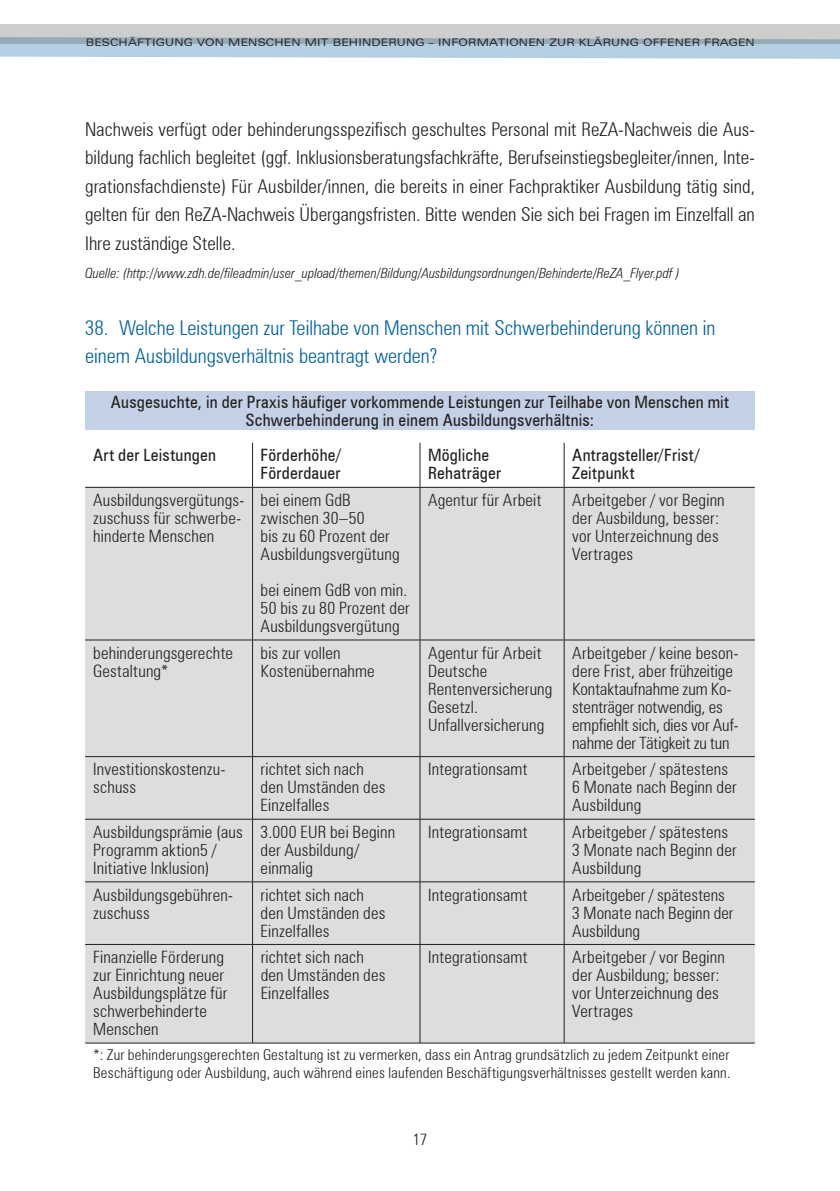
<style>
.page{position:relative;width:840px;height:1191px;background:#fff}
.page>*{position:absolute;margin:0;border:0;box-sizing:border-box;transform-origin:0 0}
.t1{font:300 condensed 20.4px/28.4px "Zurich BT";color:#00609d}
.t2{font:300 condensed 19px/28.4px "Zurich BT";color:#231f20;text-align:justify}
.t3{font:300 condensed 17px/18px "Zurich BT";letter-spacing:.01em;color:#231f20}
.t4{font:condensed 17px/18px "Zurich BT";letter-spacing:.015em;color:#231f20}
.t5{font:300 condensed 16px "Zurich BT";color:#231f20}
.t6{font:300 condensed 15px/18px "Zurich BT";letter-spacing:.015em;color:#231f20}
.t7{font:italic 300 condensed 14px "Zurich BT";color:#231f20}
.t8{font:expanded 10.4px "Zurich BT";letter-spacing:.02em;color:#231f20}
</style>
<div class="page">
<svg style="left:0;top:43px;width:839px;height:16px;background:#b7d0e0"></svg>
<svg style="left:0;top:24px;width:839px;height:19px;background:#bec4c7"></svg>
<div style="left:85px;top:391px;width:669px;height:39px;background:#c4d0e5"></div>
<svg style="left:85px;top:443px;width:669px;height:44px"></svg>
<div style="left:85px;top:488px;width:669px;height:554px;background:#dcdddf"></div>
<hr style="left:252px;top:443px;width:1px;height:44px;background:#231f20">
<hr style="left:419px;top:443px;width:1px;height:44px;background:#231f20">
<hr style="left:563px;top:443px;width:1px;height:44px;background:#231f20">
<hr style="left:85px;top:487px;width:167px;height:1px;background:#231f20">
<hr style="left:252px;top:487px;width:168px;height:1px;background:#231f20">
<hr style="left:252px;top:487px;width:1px;height:153px;background:#231f20">
<hr style="left:420px;top:487px;width:144px;height:1px;background:#231f20">
<hr style="left:419px;top:487px;width:1px;height:153px;background:#231f20">
<hr style="left:564px;top:487px;width:190px;height:1px;background:#231f20">
<hr style="left:563px;top:487px;width:1px;height:153px;background:#231f20">
<hr style="left:85px;top:639px;width:167px;height:1px;background:#231f20">
<hr style="left:252px;top:639px;width:168px;height:1px;background:#231f20">
<hr style="left:252px;top:640px;width:1px;height:116px;background:#231f20">
<hr style="left:420px;top:639px;width:144px;height:1px;background:#231f20">
<hr style="left:419px;top:640px;width:1px;height:116px;background:#231f20">
<hr style="left:564px;top:639px;width:190px;height:1px;background:#231f20">
<hr style="left:563px;top:640px;width:1px;height:116px;background:#231f20">
<hr style="left:85px;top:756px;width:167px;height:1px;background:#231f20">
<hr style="left:252px;top:756px;width:168px;height:1px;background:#231f20">
<hr style="left:252px;top:757px;width:1px;height:62px;background:#231f20">
<hr style="left:420px;top:756px;width:144px;height:1px;background:#231f20">
<hr style="left:419px;top:757px;width:1px;height:62px;background:#231f20">
<hr style="left:564px;top:756px;width:190px;height:1px;background:#231f20">
<hr style="left:563px;top:757px;width:1px;height:62px;background:#231f20">
<hr style="left:85px;top:819px;width:167px;height:1px;background:#231f20">
<hr style="left:252px;top:819px;width:168px;height:1px;background:#231f20">
<hr style="left:252px;top:819px;width:1px;height:62px;background:#231f20">
<hr style="left:420px;top:819px;width:144px;height:1px;background:#231f20">
<hr style="left:419px;top:819px;width:1px;height:62px;background:#231f20">
<hr style="left:564px;top:819px;width:190px;height:1px;background:#231f20">
<hr style="left:563px;top:819px;width:1px;height:62px;background:#231f20">
<hr style="left:85px;top:881px;width:167px;height:1px;background:#231f20">
<hr style="left:252px;top:881px;width:168px;height:1px;background:#231f20">
<hr style="left:252px;top:882px;width:1px;height:62px;background:#231f20">
<hr style="left:420px;top:881px;width:144px;height:1px;background:#231f20">
<hr style="left:419px;top:882px;width:1px;height:62px;background:#231f20">
<hr style="left:564px;top:881px;width:190px;height:1px;background:#231f20">
<hr style="left:563px;top:882px;width:1px;height:62px;background:#231f20">
<hr style="left:85px;top:944px;width:167px;height:1px;background:#231f20">
<hr style="left:252px;top:944px;width:168px;height:1px;background:#231f20">
<hr style="left:252px;top:944px;width:1px;height:98px;background:#231f20">
<hr style="left:420px;top:944px;width:144px;height:1px;background:#231f20">
<hr style="left:419px;top:944px;width:1px;height:98px;background:#231f20">
<hr style="left:564px;top:944px;width:190px;height:1px;background:#231f20">
<hr style="left:563px;top:944px;width:1px;height:98px;background:#231f20">
<hr style="left:85px;top:1042px;width:167px;height:1px;background:#231f20">
<hr style="left:252px;top:1042px;width:168px;height:1px;background:#231f20">
<hr style="left:420px;top:1042px;width:144px;height:1px;background:#231f20">
<hr style="left:564px;top:1042px;width:190px;height:1px;background:#231f20">
<p class="t8" style="left:86px;top:37px;width:670px">BESCHÄFTIGUNG VON MENSCHEN MIT BEHINDERUNG – INFORMATIONEN ZUR KLÄRUNG OFFENER FRAGEN</p>
<p class="t2" style="left:85px;top:115px;width:671px">Nachweis verfügt oder behinderungsspezifisch geschultes Personal mit ReZA-Nachweis die Aus&shy;bildung fachlich begleitet (ggf. Inklusionsberatungsfachkräfte, Berufseinstiegsbegleiter/innen, Inte&shy;grationsfachdienste) Für Ausbilder/innen, die bereits in einer Fachpraktiker Ausbildung tätig sind, gelten für den ReZA-Nachweis Übergangsfristen. Bitte wenden Sie sich bei Fragen im Einzelfall an Ihre zuständige Stelle.</p>
<p class="t7" style="left:85px;top:264px;width:595px">Quelle: (http://www.zdh.de/fileadmin/user_upload/themen/Bildung/Ausbildungsordnungen/Behinderte/ReZA_Flyer.pdf )</p>
<p class="t1" style="left:85px;top:313px;width:631px">38. Welche Leistungen zur Teilhabe von Menschen mit Schwerbehinderung können in einem Ausbildungsverhältnis beantragt werden?</p>
<p class="t4" style="left:111px;top:392px;width:619px;text-align:center">Ausgesuchte, in der Praxis häufiger vorkommende Leistungen zur Teilhabe von Menschen mit<br>Schwerbehinderung in einem Ausbildungsverhältnis:</p>
<p class="t4" style="left:93px;top:446px;width:124px">Art der Leistungen</p>
<p class="t4" style="left:260px;top:446px;width:82px">Förderhöhe/<br>Förderdauer</p>
<p class="t4" style="left:428px;top:446px;width:75px">Mögliche<br>Rehaträger</p>
<p class="t4" style="left:572px;top:446px;width:129px">Antragsteller/Frist/<br>Zeitpunkt</p>
<p class="t3" style="left:93px;top:491px;width:152px">Ausbildungsvergütungs&shy;zuschuss für schwerbe&shy;hinderte Menschen</p>
<p class="t3" style="left:260px;top:491px;width:141px">bei einem GdB zwischen 30–50<br>bis zu 60 Prozent der<br>Ausbildungsvergütung</p>
<p class="t3" style="left:260px;top:581px;width:150px">bei einem GdB von min.<br>50 bis zu 80 Prozent der<br>Ausbildungsvergütung</p>
<p class="t3" style="left:428px;top:491px;width:115px">Agentur für Arbeit</p>
<p class="t3" style="left:572px;top:491px;width:154px">Arbeitgeber / vor Beginn der Ausbildung, besser: vor Unterzeichnung des<br>Vertrages</p>
<p class="t3" style="left:93px;top:643px;width:141px">behinderungsgerechte<br>Gestaltung*</p>
<p class="t3" style="left:260px;top:643px;width:116px">bis zur vollen<br>Kostenübernahme</p>
<p class="t3" style="left:428px;top:643px;width:126px">Agentur für Arbeit<br>Deutsche<br>Rentenversicherung<br>Gesetzl.<br>Unfallversicherung</p>
<p class="t3" style="left:572px;top:643px;width:168px">Arbeitgeber / keine beson&shy;dere Frist, aber frühzeitige<br>Kontaktaufnahme zum Ko&shy;stenträger notwendig, es empfiehlt sich, dies vor Auf&shy;nahme der Tätigkeit zu tun</p>
<p class="t3" style="left:93px;top:760px;width:134px">Investitionskostenzu&shy;schuss</p>
<p class="t3" style="left:260px;top:760px;width:126px">richtet sich nach den Umständen des<br>Einzelfalles</p>
<p class="t3" style="left:428px;top:760px;width:101px">Integrationsamt</p>
<p class="t3" style="left:572px;top:760px;width:166px">Arbeitgeber / spätestens<br>6 Monate nach Beginn der<br>Ausbildung</p>
<p class="t3" style="left:93px;top:822px;width:151px">Ausbildungsprämie (aus<br>Programm aktion5 /<br>Initiative Inklusion)</p>
<p class="t3" style="left:260px;top:822px;width:136px">3.000 EUR bei Beginn der Ausbildung/ einmalig</p>
<p class="t3" style="left:428px;top:822px;width:101px">Integrationsamt</p>
<p class="t3" style="left:572px;top:822px;width:166px">Arbeitgeber / spätestens<br>3 Monate nach Beginn der<br>Ausbildung</p>
<p class="t3" style="left:93px;top:885px;width:141px">Ausbildungsgebühren&shy;zuschuss</p>
<p class="t3" style="left:260px;top:885px;width:126px">richtet sich nach den Umständen des<br>Einzelfalles</p>
<p class="t3" style="left:428px;top:885px;width:101px">Integrationsamt</p>
<p class="t3" style="left:572px;top:885px;width:163px">Arbeitgeber / spätestens<br>3 Monate nach Beginn der<br>Ausbildung</p>
<p class="t3" style="left:93px;top:948px;width:136px">Finanzielle Förderung zur Einrichtung neuer<br>Ausbildungsplätze für schwerbehinderte<br>Menschen</p>
<p class="t3" style="left:260px;top:948px;width:126px">richtet sich nach den Umständen des<br>Einzelfalles</p>
<p class="t3" style="left:428px;top:948px;width:101px">Integrationsamt</p>
<p class="t3" style="left:572px;top:948px;width:154px">Arbeitgeber / vor Beginn der Ausbildung; besser: vor Unterzeichnung des<br>Vertrages</p>
<p class="t6" style="left:93px;top:1045px;width:638px">*: Zur behinderungsgerechten Gestaltung ist zu vermerken, dass ein Antrag grundsätzlich zu jedem Zeitpunkt einer<br>Beschäftigung oder Ausbildung, auch während eines laufenden Beschäftigungsverhältnisses gestellt werden kann.</p>
<p class="t5" style="left:412px;top:1129px;width:16px">17</p>
</div>
